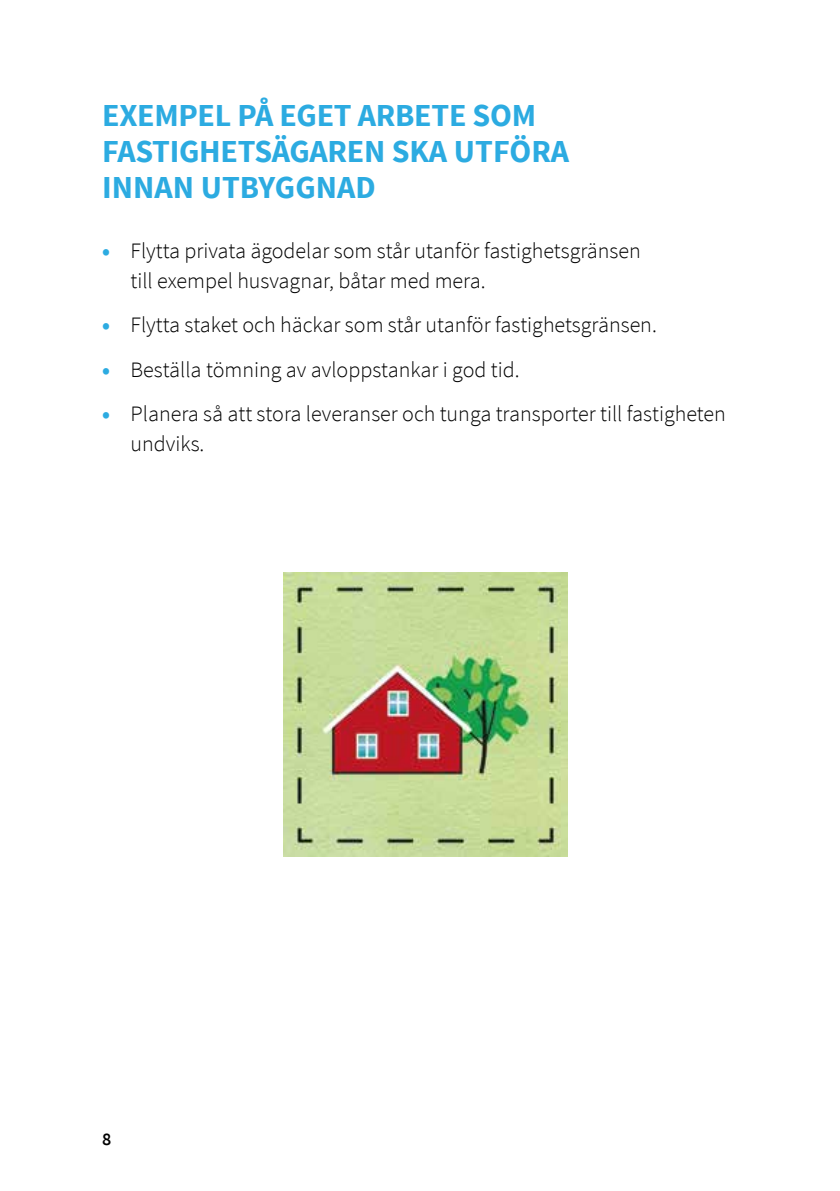
<style>
.page{position:relative;width:840px;height:1191px;background:#fff}
.page>*{position:absolute;margin:0;border:0;box-sizing:border-box;transform-origin:0 0}
.t1{font:700 32px/36px "Source Sans Pro";letter-spacing:-.01em;color:#2cabe1}
.t2{font:300 22px/30px "Source Sans Pro";color:#000}
.t3{font:600 18px "Source Sans Pro";color:#000}
.s1{font-weight:900;color:#2cabe1}
</style>
<div class="page">
<img style="left:283px;top:573px;width:284px;height:283px">
<h1 class="t1" style="left:102px;top:99px;width:468px">EXEMPEL PÅ EGET ARBETE SOM<br>FASTIGHETSÄGAREN SKA UTFÖRA<br>INNAN UTBYGGNAD</h1>
<p class="t2" style="left:130px;top:236px;width:511px;text-indent:-28px"><span class="s1">•</span> Flytta privata ägodelar som står utanför fastighetsgränsen till exempel husvagnar, båtar med mera.</p>
<p class="t2" style="left:102px;top:310px;width:556px"><span class="s1">•</span> Flytta staket och häckar som står utanför fastighetsgränsen.</p>
<p class="t2" style="left:102px;top:354px;width:418px"><span class="s1">•</span> Beställa tömning av avloppstankar i god tid.</p>
<p class="t2" style="left:130px;top:398px;width:596px;text-indent:-28px"><span class="s1">•</span> Planera så att stora leveranser och tunga transporter till fastigheten undviks.</p>
<p class="t3" style="left:102px;top:1127px;width:11px">8</p>
</div>
